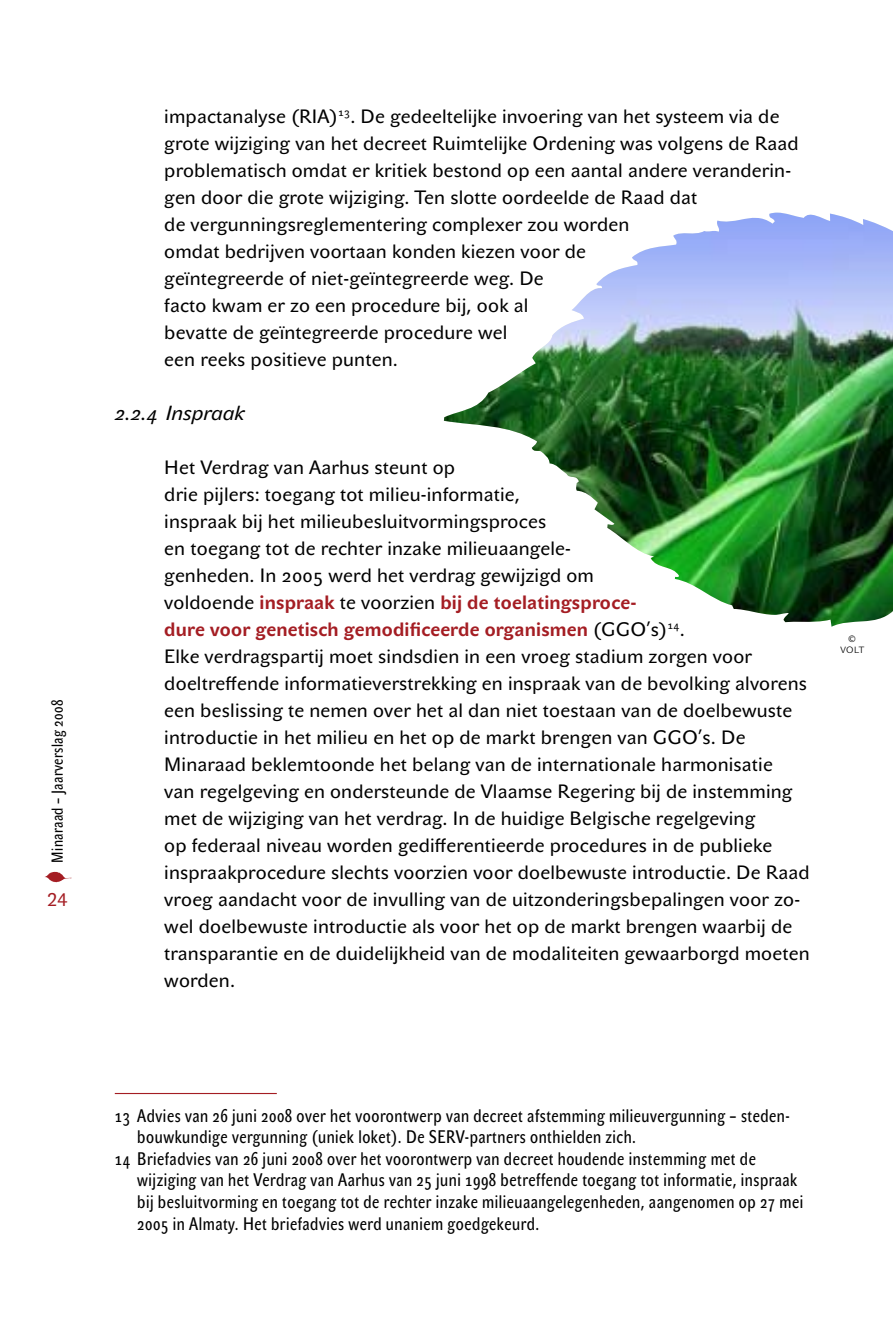
<style>
.page{position:relative;width:893px;height:1340px;background:#fff}
.page>*{position:absolute;margin:0;border:0;box-sizing:border-box;transform-origin:0 0}
.t1{font:italic 20.25px "John Sans Text Pro";color:#000}
.t2{font:19.12px/27px "John Sans Text Pro";letter-spacing:.01em;color:#000}
.t3{font:18px "John Sans Cond Text Pro";letter-spacing:.03em;color:#000}
.t4{font:18px "John Sans Text Pro";color:#a41d23}
.t5{font:15.75px "John Sans Cond Text Pro";letter-spacing:.025em;color:#000}
.t6{font:9px/10.8px "John Sans Lite Pro";color:#000}
.s1{font-weight:700;color:#a41d23}
</style>
<div class="page">
<svg style="left:45px;top:871px;width:27px;height:11px"></svg>
<hr style="left:115px;top:1092px;width:162px;height:2px;background:#a41d23">
<img style="left:444px;top:212px;width:449px;height:415px">
<p class="t5" style="left:48px;top:862px;width:164px;rotate:-90deg">Minaraad – Jaarverslag 2008</p>
<p class="t4" style="left:47px;top:889px;width:22px">24</p>
<p class="t2" style="left:164px;top:103px;width:636px">impactanalyse (RIA)<sup>13</sup>. De gedeeltelijke invoering van het systeem via de grote wijziging van het decreet Ruimtelijke Ordening was volgens de Raad problematisch omdat er kritiek bestond op een aantal andere veranderin&shy;gen door die grote wijziging. Ten slotte oordeelde de Raad dat<br>de vergunningsreglementering complexer zou worden<br>omdat bedrijven voortaan konden kiezen voor de<br>geïntegreerde of niet-geïntegreerde weg. De<br>facto kwam er zo een procedure bij, ook al<br>bevatte de geïntegreerde procedure wel<br>een reeks positieve punten.</p>
<p class="t1" style="left:115px;top:401px;width:131px">2.2.4 Inspraak</p>
<p class="t2" style="left:164px;top:453px;width:647px">Het Verdrag van Aarhus steunt op<br>drie pijlers: toegang tot milieu-informatie,<br>inspraak bij het milieubesluitvormingsproces<br>en toegang tot de rechter inzake milieuaangele-<br>genheden. In 2005 werd het verdrag gewijzigd om<br>voldoende <span class="s1">inspraak</span> te voorzien <span class="s1">bij de toelatingsproce-<br>dure voor genetisch gemodificeerde organismen</span> (GGO’s)<sup>14</sup>.<br>Elke verdragspartij moet sindsdien in een vroeg stadium zorgen voor doeltreffende informatieverstrekking en inspraak van de bevolking alvorens een beslissing te nemen over het al dan niet toestaan van de doelbewuste introductie in het milieu en het op de markt brengen van GGO’s. De Minaraad beklemtoonde het belang van de internationale harmonisatie<br>van regelgeving en ondersteunde de Vlaamse Regering bij de instemming met de wijziging van het verdrag. In de huidige Belgische regelgeving<br>op federaal niveau worden gedifferentieerde procedures in de publieke inspraakprocedure slechts voorzien voor doelbewuste introductie. De Raad vroeg aandacht voor de invulling van de uitzonderingsbepalingen voor zo&shy;wel doelbewuste introductie als voor het op de markt brengen waarbij de transparantie en de duidelijkheid van de modaliteiten gewaarborgd moeten worden.</p>
<p class="t6" style="left:840px;top:633px;width:17px;text-indent:8px">©<br>VOLT</p>
<p class="t3" style="left:115px;top:1104px;width:676px">13 Advies van 26 juni 2008 over het voorontwerp van decreet afstemming milieuvergunning – steden-</p>
<p class="t3" style="left:137px;top:1126px;width:500px">bouwkundige vergunning (uniek loket). De SERV-partners onthielden zich.</p>
<p class="t3" style="left:115px;top:1148px;width:642px">14 Briefadvies van 26 juni 2008 over het voorontwerp van decreet houdende instemming met de</p>
<p class="t3" style="left:137px;top:1169px;width:661px">wijziging van het Verdrag van Aarhus van 25 juni 1998 betreffende toegang tot informatie, inspraak</p>
<p class="t3" style="left:137px;top:1191px;width:668px">bij besluitvorming en toegang tot de rechter inzake milieuaangelegenheden, aangenomen op 27 mei</p>
<p class="t3" style="left:137px;top:1212px;width:403px">2005 in Almaty. Het briefadvies werd unaniem goedgekeurd.</p>
</div>
